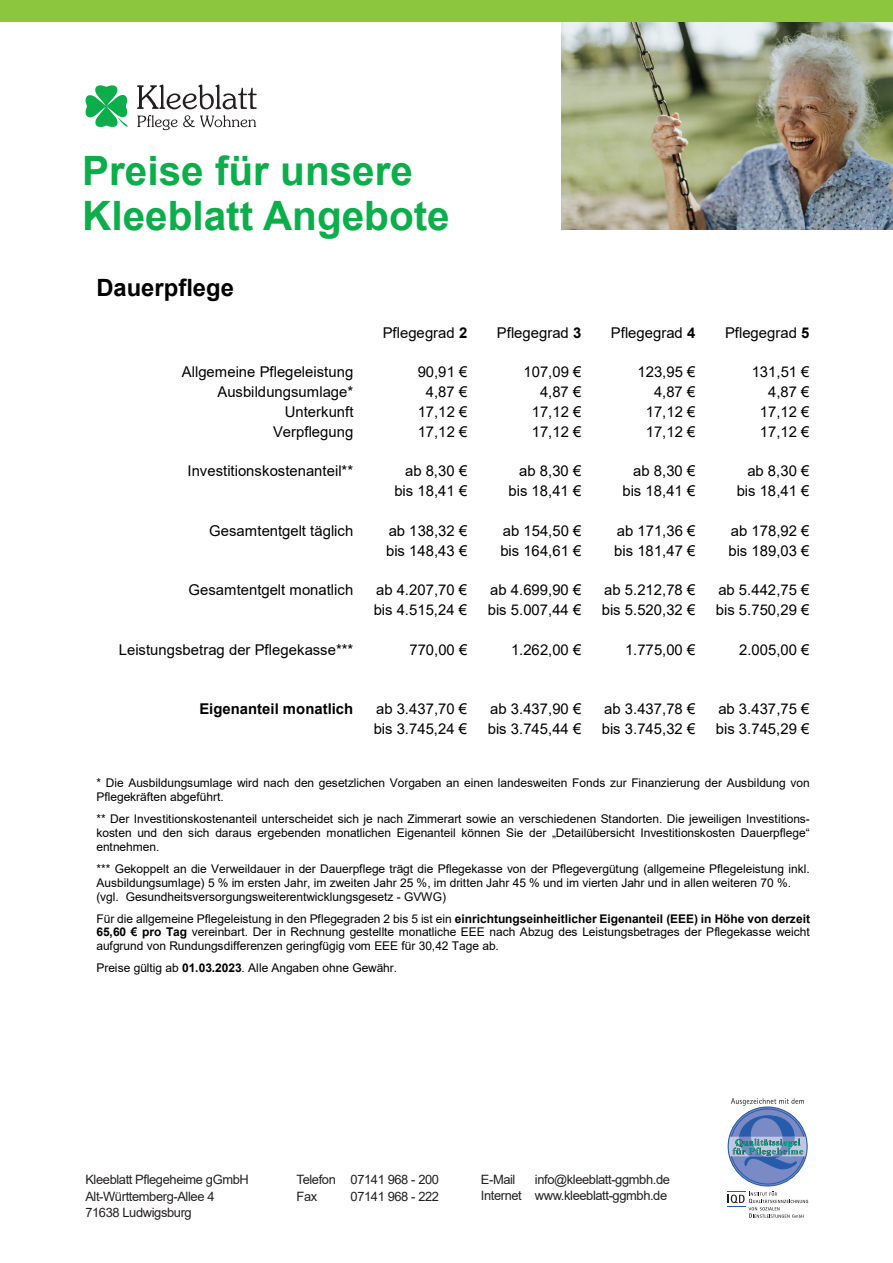
<style>
.page{position:relative;width:893px;height:1263px;background:#fff}
.page>*{position:absolute;margin:0;border:0;box-sizing:border-box;transform-origin:0 0}
.t1{font:700 40.5px/45px "Arial";color:#0cae4c}
.t2{font:700 23.85px "Arial";color:#000}
.t3{font:14.85px "Arial";color:#000}
.t4{font:700 14.85px "Arial";color:#000}
.t5{font:12.9px/16.5px "Arial";letter-spacing:-.03em;color:#231f20}
.t6{font:12px/13.8px "Arial";letter-spacing:-.005em;color:#000}
.s1{font-weight:700}
</style>
<div class="page">
<svg style="left:86px;top:85px;width:42px;height:42px"></svg>
<svg style="left:137px;top:85px;width:120px;height:24px"></svg>
<svg style="left:137px;top:115px;width:119px;height:15px"></svg>
<svg style="left:727px;top:1098px;width:81px;height:120px"></svg>
<img style="left:562px;top:21px;width:331px;height:209px">
<div style="left:0;top:0;width:893px;height:21px;background:#8bc63e"></div>
<p class="t1" style="left:82px;top:148px;width:369px">Preise für unsere<br>Kleeblatt Angebote</p>
<p class="t2" style="left:96px;top:271px;width:139px">Dauerpflege</p>
<p class="t3" style="left:383px;top:322px;width:86px">Pflegegrad <span class="s1">2</span></p>
<p class="t3" style="left:497px;top:322px;width:86px">Pflegegrad <span class="s1">3</span></p>
<p class="t3" style="left:611px;top:322px;width:86px">Pflegegrad <span class="s1">4</span></p>
<p class="t3" style="left:725px;top:322px;width:86px">Pflegegrad <span class="s1">5</span></p>
<p class="t3" style="left:182px;top:362px;width:173px">Allgemeine Pflegeleistung</p>
<p class="t3" style="left:418px;top:362px;width:51px">90,91 €</p>
<p class="t3" style="left:524px;top:362px;width:59px">107,09 €</p>
<p class="t3" style="left:638px;top:362px;width:59px">123,95 €</p>
<p class="t3" style="left:752px;top:362px;width:59px">131,51 €</p>
<p class="t3" style="left:217px;top:382px;width:137px">Ausbildungsumlage*</p>
<p class="t3" style="left:426px;top:382px;width:43px">4,87 €</p>
<p class="t3" style="left:540px;top:382px;width:43px">4,87 €</p>
<p class="t3" style="left:654px;top:382px;width:43px">4,87 €</p>
<p class="t3" style="left:768px;top:382px;width:43px">4,87 €</p>
<p class="t3" style="left:285px;top:402px;width:70px">Unterkunft</p>
<p class="t3" style="left:418px;top:402px;width:51px">17,12 €</p>
<p class="t3" style="left:532px;top:402px;width:51px">17,12 €</p>
<p class="t3" style="left:646px;top:402px;width:51px">17,12 €</p>
<p class="t3" style="left:760px;top:402px;width:51px">17,12 €</p>
<p class="t3" style="left:273px;top:421px;width:82px">Verpflegung</p>
<p class="t3" style="left:418px;top:421px;width:51px">17,12 €</p>
<p class="t3" style="left:532px;top:421px;width:51px">17,12 €</p>
<p class="t3" style="left:646px;top:421px;width:51px">17,12 €</p>
<p class="t3" style="left:760px;top:421px;width:51px">17,12 €</p>
<p class="t3" style="left:188px;top:461px;width:167px">Investitionskostenanteil**</p>
<p class="t3" style="left:405px;top:461px;width:64px">ab 8,30 €</p>
<p class="t3" style="left:519px;top:461px;width:64px">ab 8,30 €</p>
<p class="t3" style="left:633px;top:461px;width:64px">ab 8,30 €</p>
<p class="t3" style="left:747px;top:461px;width:64px">ab 8,30 €</p>
<p class="t3" style="left:394px;top:481px;width:74px">bis 18,41 €</p>
<p class="t3" style="left:509px;top:481px;width:74px">bis 18,41 €</p>
<p class="t3" style="left:622px;top:481px;width:74px">bis 18,41 €</p>
<p class="t3" style="left:737px;top:481px;width:74px">bis 18,41 €</p>
<p class="t3" style="left:209px;top:520px;width:146px">Gesamtentgelt täglich</p>
<p class="t3" style="left:389px;top:520px;width:80px">ab 138,32 €</p>
<p class="t3" style="left:503px;top:520px;width:80px">ab 154,50 €</p>
<p class="t3" style="left:617px;top:520px;width:80px">ab 171,36 €</p>
<p class="t3" style="left:731px;top:520px;width:80px">ab 178,92 €</p>
<p class="t3" style="left:386px;top:540px;width:83px">bis 148,43 €</p>
<p class="t3" style="left:500px;top:540px;width:83px">bis 164,61 €</p>
<p class="t3" style="left:614px;top:540px;width:83px">bis 181,47 €</p>
<p class="t3" style="left:728px;top:540px;width:83px">bis 189,03 €</p>
<p class="t3" style="left:189px;top:580px;width:166px">Gesamtentgelt monatlich</p>
<p class="t3" style="left:376px;top:580px;width:93px">ab 4.207,70 €</p>
<p class="t3" style="left:490px;top:580px;width:93px">ab 4.699,90 €</p>
<p class="t3" style="left:604px;top:580px;width:93px">ab 5.212,78 €</p>
<p class="t3" style="left:718px;top:580px;width:93px">ab 5.442,75 €</p>
<p class="t3" style="left:374px;top:599px;width:95px">bis 4.515,24 €</p>
<p class="t3" style="left:488px;top:599px;width:95px">bis 5.007,44 €</p>
<p class="t3" style="left:602px;top:599px;width:95px">bis 5.520,32 €</p>
<p class="t3" style="left:716px;top:599px;width:95px">bis 5.750,29 €</p>
<p class="t3" style="left:119px;top:639px;width:236px">Leistungsbetrag der Pflegekasse***</p>
<p class="t3" style="left:409px;top:639px;width:59px">770,00 €</p>
<p class="t3" style="left:511px;top:639px;width:72px">1.262,00 €</p>
<p class="t3" style="left:625px;top:639px;width:72px">1.775,00 €</p>
<p class="t3" style="left:739px;top:639px;width:72px">2.005,00 €</p>
<p class="t4" style="left:199px;top:698px;width:155px">Eigenanteil monatlich</p>
<p class="t3" style="left:376px;top:699px;width:93px">ab 3.437,70 €</p>
<p class="t3" style="left:490px;top:699px;width:93px">ab 3.437,90 €</p>
<p class="t3" style="left:604px;top:699px;width:93px">ab 3.437,78 €</p>
<p class="t3" style="left:718px;top:699px;width:93px">ab 3.437,75 €</p>
<p class="t3" style="left:374px;top:718px;width:95px">bis 3.745,24 €</p>
<p class="t3" style="left:488px;top:718px;width:95px">bis 3.745,44 €</p>
<p class="t3" style="left:602px;top:718px;width:95px">bis 3.745,32 €</p>
<p class="t3" style="left:716px;top:718px;width:95px">bis 3.745,29 €</p>
<p class="t6" style="left:96px;top:776px;width:715px">* Die Ausbildungsumlage wird nach den gesetzlichen Vorgaben an einen landesweiten Fonds zur Finanzierung der Ausbildung von<br>Pflegekräften abgeführt.</p>
<p class="t6" style="left:96px;top:812px;width:715px;text-align:justify">** Der Investitionskostenanteil unterscheidet sich je nach Zimmerart sowie an verschiedenen Standorten. Die jeweiligen Investitions&shy;kosten und den sich daraus ergebenden monatlichen Eigenanteil können Sie der „Detailübersicht Investitionskosten Dauerpflege“ entnehmen.</p>
<p class="t6" style="left:96px;top:862px;width:715px">*** Gekoppelt an die Verweildauer in der Dauerpflege trägt die Pflegekasse von der Pflegevergütung (allgemeine Pflegeleistung inkl.<br>Ausbildungsumlage) 5 % im ersten Jahr, im zweiten Jahr 25 %, im dritten Jahr 45 % und im vierten Jahr und in allen weiteren 70 %. (vgl. Gesundheitsversorgungsweiterentwicklungsgesetz - GVWG)</p>
<p class="t6" style="left:96px;top:911px;width:715px;text-align:justify">Für die allgemeine Pflegeleistung in den Pflegegraden 2 bis 5 ist ein <span class="s1">einrichtungseinheitlicher Eigenanteil (EEE) in Höhe von derzeit 65,60 € pro Tag</span> vereinbart. Der in Rechnung gestellte monatliche EEE nach Abzug des Leistungsbetrages der Pflegekasse weicht aufgrund von Rundungsdifferenzen geringfügig vom EEE für 30,42 Tage ab.</p>
<p class="t6" style="left:96px;top:961px;width:302px">Preise gültig ab <span class="s1">01.03.2023</span>. Alle Angaben ohne Gewähr.</p>
<p class="t5" style="left:85px;top:1171px;width:165px">Kleeblatt Pflegeheime gGmbH<br>Alt-Württemberg-Allee 4<br>71638 Ludwigsburg</p>
<p class="t5" style="left:297px;top:1171px;width:144px">Telefon 07141 968 - 200<br>Fax</p>
<p class="t5" style="left:351px;top:1188px;width:90px">07141 968 - 222</p>
<p class="t5" style="left:481px;top:1171px;width:191px;text-align:right">info@kleeblatt-ggmbh.de<br>Internet www.kleeblatt-ggmbh.de</p>
<p class="t5" style="left:481px;top:1171px;width:36px">E-Mail</p>
</div>
